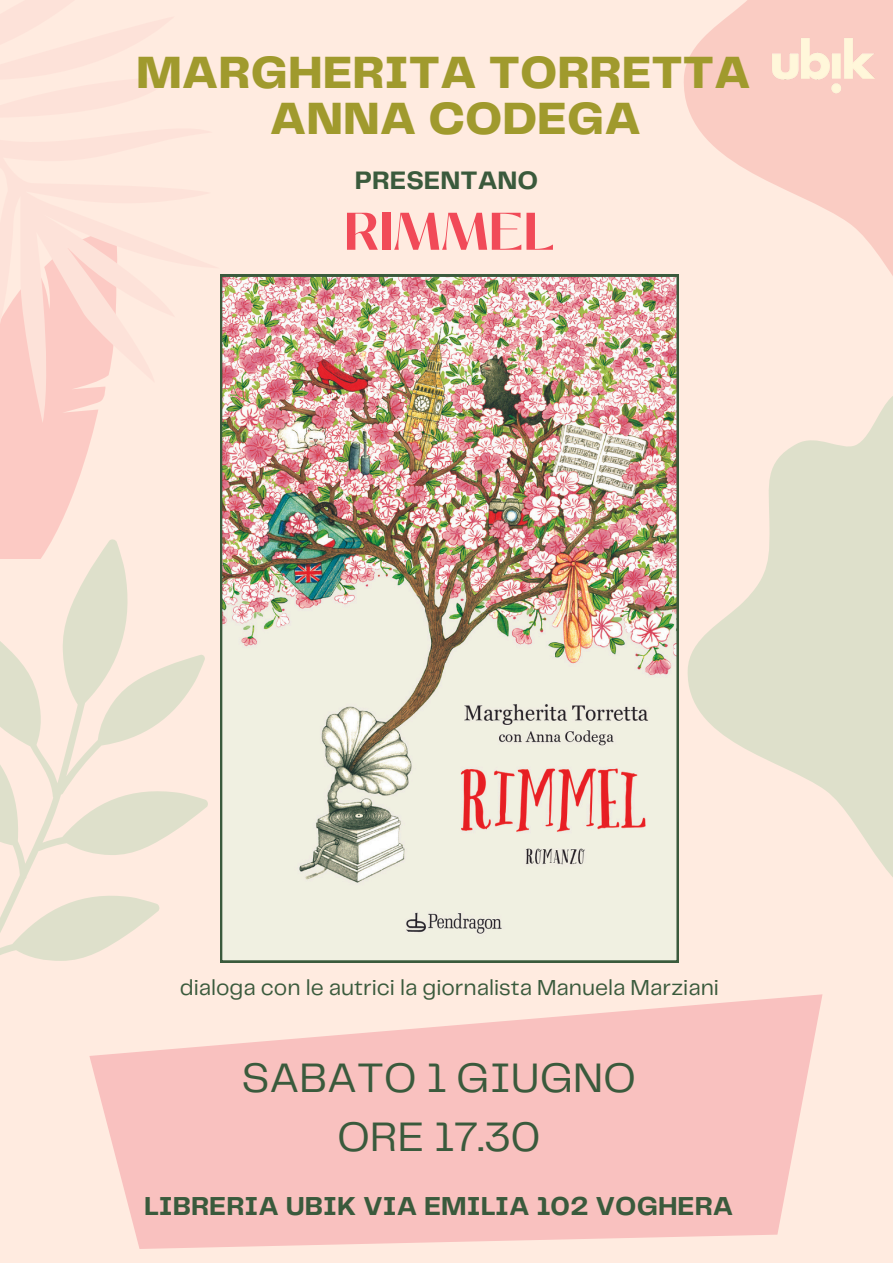
<style>
.page{position:relative;width:893px;height:1263px;background:#ffebe0}
.page>*{position:absolute;margin:0;border:0;box-sizing:border-box;transform-origin:0 0}
.t1{font:700 52.72px "Black Mango";color:#f14a58}
.t2{font:800 46.95px/46.7px "Telegraf";color:#a09a2d;text-align:center}
.t3{font:42.75px/59.6px "Telegraf";color:#3a5a3c;text-align:center}
.t4{font:700 27px "Telegraf";color:#3a5a3c}
.t5{font:700 26.25px "Telegraf";color:#3a5a3c}
.t6{font:22.5px "Telegraf";color:#3a5a3c}
</style>
<div class="page">
<svg style="left:678px;top:409px;width:215px;height:536px"></svg>
<svg style="left:589px;top:0;width:304px;height:409px"></svg>
<svg style="left:0;top:423px;width:95px;height:95px;background:#fccec8"></svg>
<svg style="left:0;top:236px;width:117px;height:187px;fill:#fccac4"></svg>
<svg style="left:0;top:518px;width:239px;height:445px"></svg>
<svg style="left:89px;top:994px;width:733px;height:255px;fill:#f9c1bf"></svg>
<img style="left:220px;top:275px;width:458px;height:687px">
<img style="left:771px;top:30px;width:103px;height:68px">
<p class="t2" style="left:136px;top:51px;width:616px">MARGHERITA TORRETTA<br>ANNA CODEGA</p>
<p class="t5" style="left:355px;top:169px;width:185px">PRESENTANO</p>
<h1 class="t1" style="left:344px;top:192px;width:212px">RIMMEL</h1>
<p class="t6" style="left:180px;top:977px;width:541px">dialoga con le autrici la giornalista Manuela Marziani</p>
<h2 class="t3" style="left:241px;top:1050px;width:396px">SABATO 1 GIUGNO<br>ORE 17.30</h2>
<h4 class="t4" style="left:144px;top:1194px;width:590px">LIBRERIA UBIK VIA EMILIA 102 VOGHERA</h4>
</div>
